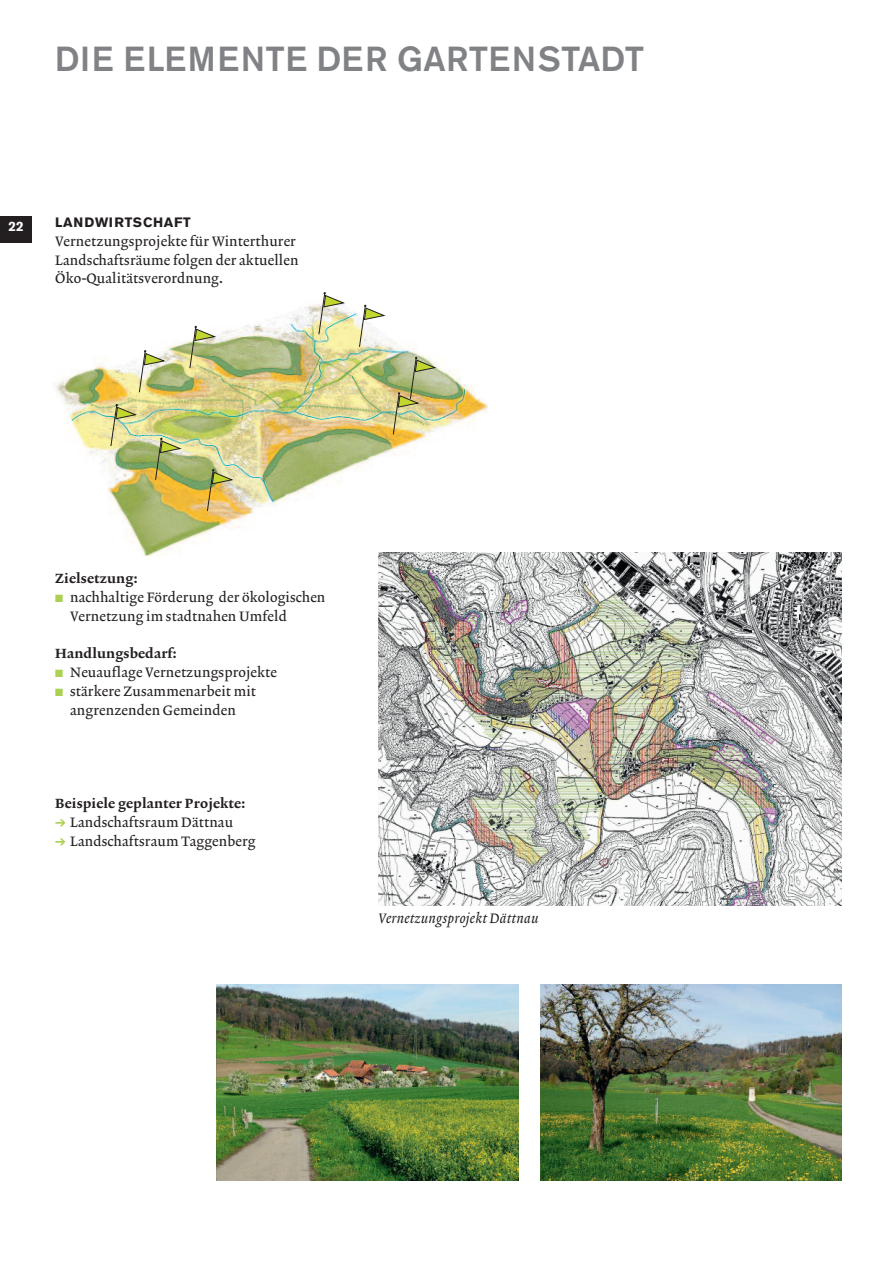
<style>
.page{position:relative;width:893px;height:1263px;background:#fff}
.page>*{position:absolute;margin:0;border:0;box-sizing:border-box;transform-origin:0 0}
.t1{font:500 34.5px "Akzidenz Grotesk BE";letter-spacing:.01em;color:#808285}
.t2{font:13.8px/18.8px "Lexicon No 2 Roman A Txt";letter-spacing:.01em;color:#231f20}
.t3{font:13.8px "Lexicon No 2 Italic A Txt";letter-spacing:.02em;color:#231f20}
.t4{font:13.5px "Lexicon No 2 Roman D Txt";letter-spacing:.01em;color:#231f20}
.t5{font:700 13.5px "Akzidenz Grotesk BE";letter-spacing:.05em;color:#231f20}
.t6{font:700 13.5px "Akzidenz Grotesk BE";color:#fff}
.s1{color:#abd153}
</style>
<div class="page">
<img style="left:55px;top:302px;width:432px;height:253px">
<svg style="left:318px;top:292px;width:26px;height:43px"></svg>
<svg style="left:359px;top:305px;width:26px;height:42px"></svg>
<svg style="left:110px;top:404px;width:26px;height:43px"></svg>
<svg style="left:139px;top:350px;width:26px;height:43px"></svg>
<img style="left:393px;top:357px;width:43px;height:78px">
<svg style="left:207px;top:469px;width:26px;height:43px"></svg>
<svg style="left:189px;top:326px;width:26px;height:43px"></svg>
<svg style="left:155px;top:438px;width:26px;height:42px"></svg>
<div style="left:0;top:216px;width:32px;height:27px;background:#231f20"></div>
<img style="left:378px;top:553px;width:464px;height:353px">
<img style="left:217px;top:984px;width:302px;height:196px">
<img style="left:540px;top:984px;width:302px;height:196px">
<h1 class="t1" style="left:55px;top:47px;width:590px">DIE ELEMENTE DER GARTENSTADT</h1>
<p class="t6" style="left:9px;top:221px;width:17px">22</p>
<p class="t5" style="left:55px;top:217px;width:137px">LANDWIRTSCHAFT</p>
<p class="t2" style="left:55px;top:233px;width:245px">Vernetzungsprojekte für Winterthurer<br>Landschaftsräume folgen der aktuellen<br>Öko-Qualitätsverordnung.</p>
<p class="t4" style="left:55px;top:573px;width:84px">Zielsetzung:</p>
<p class="t2" style="left:70px;top:589px;width:257px;text-indent:-15px"><span class="s1">■</span> nachhaltige Förderung der ökologischen<br>Vernetzung im stadtnahen Umfeld</p>
<p class="t4" style="left:55px;top:648px;width:123px">Handlungsbedarf:</p>
<p class="t2" style="left:55px;top:664px;width:223px"><span class="s1">■</span> Neuauflage Vernetzungsprojekte</p>
<p class="t2" style="left:55px;top:683px;width:202px;text-align:center"><span class="s1">■</span> stärkere Zusammenarbeit mit angrenzenden Gemeinden</p>
<p class="t4" style="left:55px;top:798px;width:192px">Beispiele geplanter Projekte:</p>
<p class="t2" style="left:55px;top:814px;width:179px"><span class="s1">➔</span> Landschaftsraum Dättnau</p>
<p class="t2" style="left:55px;top:833px;width:202px"><span class="s1">➔</span> Landschaftsraum Taggenberg</p>
<p class="t3" style="left:378px;top:913px;width:162px">Vernetzungsprojekt Dättnau</p>
</div>
